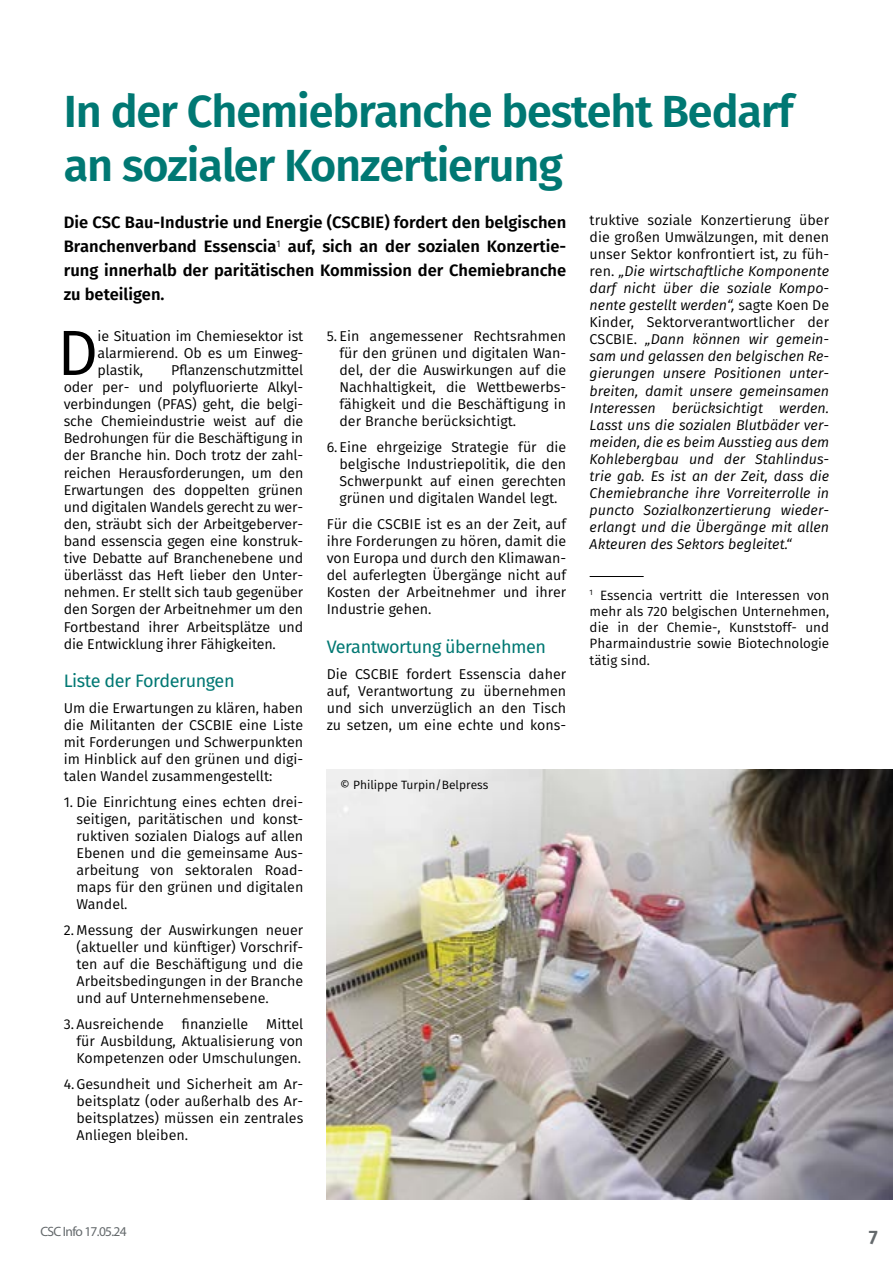
<style>
.page{position:relative;width:893px;height:1263px;background:#fff}
.page>*{position:absolute;margin:0;border:0;box-sizing:border-box;transform-origin:0 0}
.t1{font:63.9px "Fira Sans";color:#000}
.t2{font:600 45px/54px "Fira Sans";letter-spacing:-.025em;color:#007873}
.t3{font:600 19.5px "Fira Sans";color:#64696c}
.t4{font:18px "Fira Sans";letter-spacing:-.025em;color:#007873}
.t5{font:600 16.5px/24px "Fira Sans";color:#000;text-align:justify}
.t6{font:14.25px/17.1px "Fira Sans";color:#000;text-align:justify}
.t7{font:italic 14.25px/17.1px "Fira Sans";color:#000;text-align:justify}
.t8{font:13.5px/16.2px "Fira Sans";color:#000;text-align:justify}
.t9{font:13.5px "Myriad Pro";letter-spacing:-.05em;color:#64696c}
.t10{font:12px "Fira Sans";color:#000}
.s1{font-style:normal}
</style>
<div class="page">
<hr style="left:590px;top:576px;width:54px;height:1px;background:#000">
<img style="left:327px;top:770px;width:566px;height:429px">
<h2 class="t2" style="left:64px;top:82px;width:731px">In der Chemiebranche besteht Bedarf an sozialer Konzertierung</h2>
<p class="t5" style="left:64px;top:209px;width:504px">Die CSC Bau-Industrie und Energie (CSCBIE) fordert den belgischen Branchenverband Essenscia<sup>1</sup> auf, sich an der sozialen Konzertie&shy;rung innerhalb der paritätischen Kommission der Chemiebranche zu beteiligen.</p>
<h1 class="t1" style="left:57px;top:305px;width:42px">D</h1>
<p class="t6" style="left:98px;top:327px;width:207px">ie Situation im Chemiesektor ist alarmierend. Ob es um Einweg&shy;plastik,</p>
<p class="t7" style="left:590px;top:211px;width:241px"><span class="s1">truktive soziale Konzertierung über die großen Umwälzungen, mit denen unser Sektor konfrontiert ist, zu füh&shy;ren.</span> „Die wirtschaftliche Komponente darf nicht über die soziale Kompo&shy;nente gestellt werden“, <span class="s1">sagte Koen De Kinder, Sektorverantwortlicher der CSCBIE.</span> „Dann können wir gemein&shy;sam und gelassen den belgischen Re&shy;gierungen unsere Positionen unter&shy;breiten, damit unsere gemeinsamen Interessen berücksichtigt werden.<br>Lasst uns die sozialen Blutbäder ver&shy;meiden, die es beim Ausstieg aus dem Kohlebergbau und der Stahlindus&shy;trie gab. Es ist an der Zeit, dass die Chemiebranche ihre Vorreiterrolle in puncto Sozialkonzertierung wieder&shy;erlangt und die Übergänge mit allen Akteuren des Sektors begleitet.“</p>
<p class="t8" style="left:590px;top:587px;width:241px"><sup>1</sup> Essencia vertritt die Interessen von mehr als 720 belgischen Unternehmen, die in der Chemie-, Kunststoff- und Pharmaindustrie sowie Biotechnologie tätig sind.</p>
<p class="t6" style="left:339px;top:327px;width:228px;text-indent:-13px">5. Ein angemessener Rechtsrahmen für den grünen und digitalen Wan&shy;del, der die Auswirkungen auf die Nachhaltigkeit, die Wettbewerbs&shy;fähigkeit und die Beschäftigung in der Branche berücksichtigt.</p>
<p class="t6" style="left:339px;top:438px;width:228px;text-indent:-13px">6.Eine ehrgeizige Strategie für die belgische Industriepolitik, die den Schwerpunkt auf einen gerechten grünen und digitalen Wandel legt.</p>
<p class="t6" style="left:327px;top:515px;width:241px">Für die CSCBIE ist es an der Zeit, auf ihre Forderungen zu hören, damit die von Europa und durch den Klimawan&shy;del auferlegten Übergänge nicht auf Kosten der Arbeitnehmer und ihrer Industrie gehen.</p>
<p class="t4" style="left:327px;top:633px;width:221px">Verantwortung übernehmen</p>
<p class="t6" style="left:327px;top:665px;width:241px">Die CSCBIE fordert Essenscia daher auf, Verantwortung zu übernehmen und sich unverzüglich an den Tisch zu setzen, um eine echte und kons-</p>
<p class="t6" style="left:64px;top:361px;width:241px;text-indent:107px">Pflanzenschutzmittel oder per- und polyfluorierte Alkyl&shy;verbindungen (PFAS) geht, die belgi&shy;sche Chemieindustrie weist auf die Bedrohungen für die Beschäftigung in der Branche hin. Doch trotz der zahl&shy;reichen Herausforderungen, um den Erwartungen des doppelten grünen und digitalen Wandels gerecht zu wer&shy;den, sträubt sich der Arbeitgeberver&shy;band essenscia gegen eine konstruk&shy;tive Debatte auf Branchenebene und überlässt das Heft lieber den Unter&shy;nehmen. Er stellt sich taub gegenüber den Sorgen der Arbeitnehmer um den Fortbestand ihrer Arbeitsplätze und die Entwicklung ihrer Fähigkeiten.</p>
<p class="t4" style="left:64px;top:667px;width:172px">Liste der Forderungen</p>
<p class="t6" style="left:64px;top:699px;width:241px">Um die Erwartungen zu klären, haben die Militanten der CSCBIE eine Liste mit Forderungen und Schwerpunkten im Hinblick auf den grünen und digi&shy;talen Wandel zusammengestellt:</p>
<p class="t6" style="left:77px;top:793px;width:228px;text-indent:-13px">1. Die Einrichtung eines echten drei&shy;seitigen, paritätischen und konst&shy;ruktiven sozialen Dialogs auf allen Ebenen und die gemeinsame Aus&shy;arbeitung von sektoralen Road&shy;maps für den grünen und digitalen Wandel.</p>
<p class="t6" style="left:77px;top:921px;width:228px;text-indent:-13px">2. Messung der Auswirkungen neuer (aktueller und künftiger) Vorschrif&shy;ten auf die Beschäftigung und die Arbeitsbedingungen in der Branche und auf Unternehmensebene.</p>
<p class="t6" style="left:77px;top:1015px;width:228px;text-indent:-13px">3. Ausreichende finanzielle Mittel für Ausbildung, Aktualisierung von Kompetenzen oder Umschulungen.</p>
<p class="t6" style="left:77px;top:1075px;width:228px;text-indent:-13px">4.Gesundheit und Sicherheit am Ar&shy;beitsplatz (oder außerhalb des Ar&shy;beitsplatzes) müssen ein zentrales Anliegen bleiben.</p>
<p class="t10" style="left:340px;top:776px;width:150px">© Philippe Turpin/Belpress</p>
<p class="t9" style="left:40px;top:1223px;width:88px">CSC Info 17.05.24</p>
<h3 class="t3" style="left:869px;top:1221px;width:11px">7</h3>
</div>
